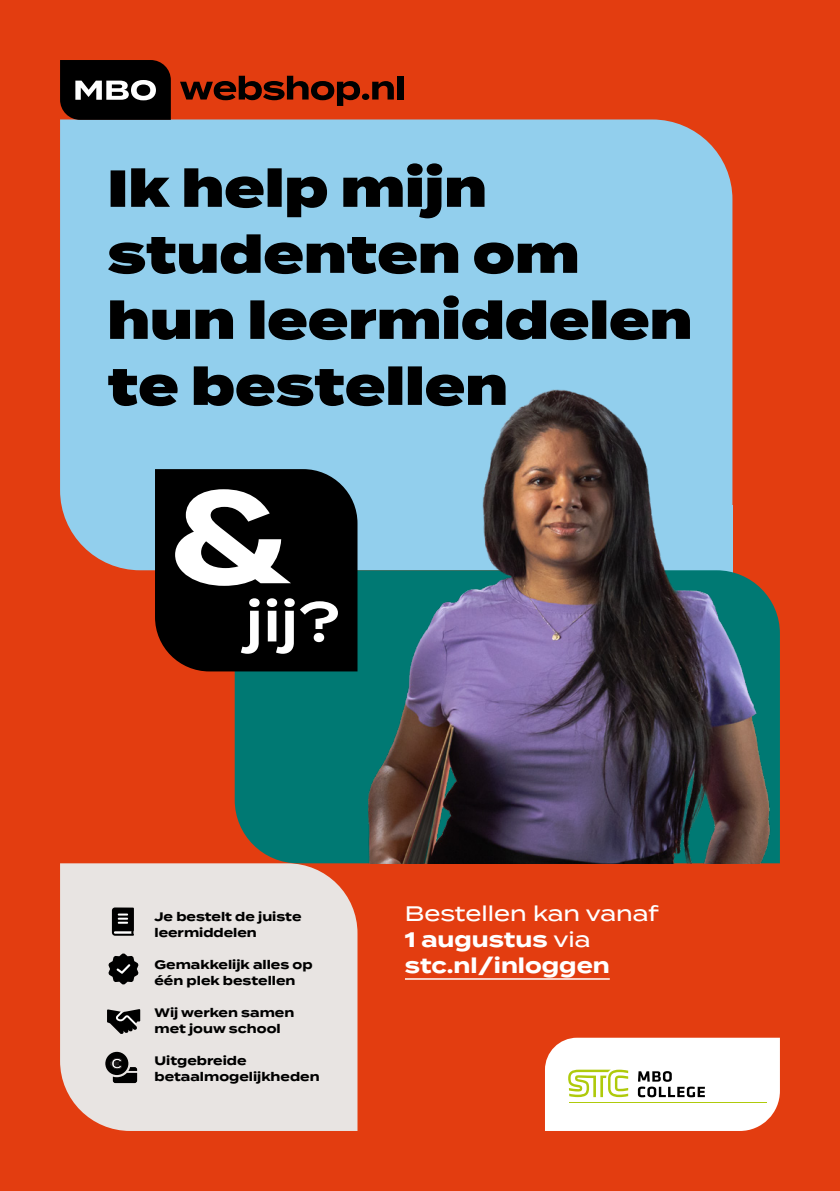
<style>
.page{position:relative;width:840px;height:1191px;background:#fff}
.page>*{position:absolute;margin:0;border:0;box-sizing:border-box;transform-origin:0 0}
.t1{font:700 130.6px "Termina";color:#fff}
.t2{font:600 55.8px "Termina";color:#fff}
.Alinea_wit{font:700 21px/26px "Termina";color:#fff}
.t3{font:700 12.4px/16px "Termina";color:#000}
.s1{font-weight:500}
</style>
<div class="page">
<div style="left:0;top:0;width:839px;height:1191px;background:#e33d10"></div>
<div style="left:60px;top:119px;width:672px;height:451px;background:#92cfed"></div>
<svg style="left:234px;top:671px;width:46px;height:190px;background:#197167"></svg>
<div style="left:155px;top:469px;width:125px;height:202px;background:#000"></div>
<svg style="left:60px;top:60px;width:111px;height:59px;background:#2a2524"></svg>
<svg style="left:180px;top:76px;width:180px;height:30px"></svg>
<div style="left:362px;top:94px;width:7px;height:6px;background:#000;border-radius:50%"></div>
<svg style="left:372px;top:81px;width:21px;height:18px"></svg>
<div style="left:397px;top:76px;width:6px;height:23px;background:#000"></div>
<div style="left:60px;top:863px;width:297px;height:268px;background:#e8e4e2"></div>
<svg style="left:112px;top:907px;width:22px;height:28px"></svg>
<svg style="left:108px;top:953px;width:30px;height:31px"></svg>
<svg style="left:105px;top:1051px;width:23px;height:24px"></svg>
<svg style="left:110px;top:1058px;width:27px;height:25px"></svg>
<svg style="left:108px;top:366px;width:172px;height:40px;background:#456170"></svg>
<svg style="left:110px;top:295px;width:170px;height:45px;background:#4d6d7d"></svg>
<svg style="left:108px;top:234px;width:468px;height:40px;background:#435f6d"></svg>
<svg style="left:110px;top:163px;width:374px;height:55px;background:#547889"></svg>
<svg style="left:107px;top:1009px;width:33px;height:25px"></svg>
<img style="left:280px;top:291px;width:500px;height:572px">
<hr style="left:405px;top:978px;width:204px;height:1px;background:#fff">
<svg style="left:545px;top:1037px;width:234px;height:94px;background:#f4f0e7"></svg>
<h1 class="t1" style="left:169px;top:440px;width:122px">&amp;</h1>
<h2 class="t2" style="left:245px;top:580px;width:96px">jij?</h2>
<p class="t3" style="left:154px;top:909px;width:148px">Je bestelt de juiste leermiddelen</p>
<p class="t3" style="left:154px;top:957px;width:159px">Gemakkelijk alles op één plek bestellen</p>
<p class="t3" style="left:154px;top:1005px;width:141px">Wij werken samen met jouw school</p>
<p class="t3" style="left:154px;top:1053px;width:167px">Uitgebreide betaalmogelijkheden</p>
<p class="Alinea_wit" style="left:405px;top:901px;width:255px"><span class="s1">Bestellen kan vanaf<br></span>1 augustus <span class="s1">via </span>stc.nl/inloggen</p>
</div>
